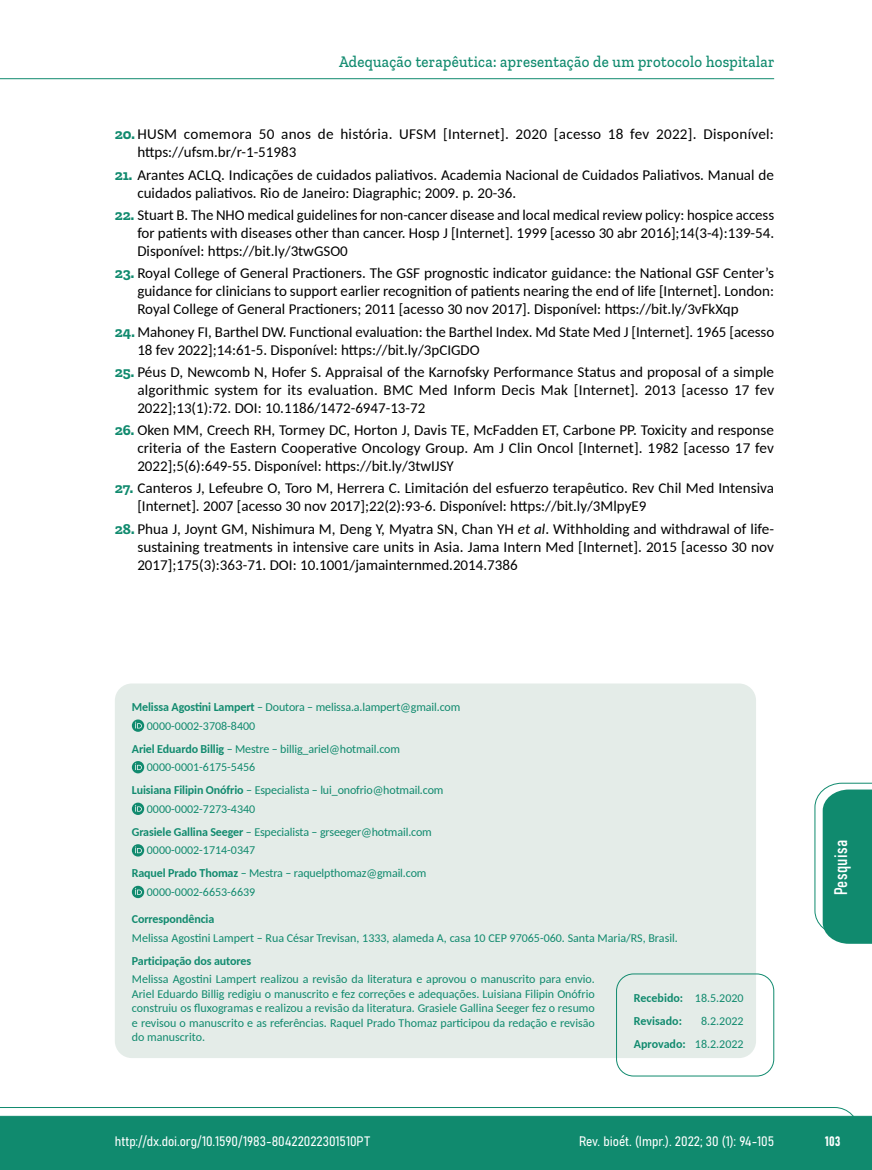
<style>
.page{position:relative;width:872px;height:1170px;background:#fff}
.page>*{position:absolute;margin:0;border:0;box-sizing:border-box;transform-origin:0 0}
.t1{font:18px "Bahnschrift";letter-spacing:.02em;color:#fff}
.t2{font:500 16.5px "Zilla Slab";letter-spacing:.02em;color:#108a6e;scale:.9 1}
.t3{font:15px/18px "Carlito";color:#000;text-align:justify}
.t4{font:15px/18px "Carlito";letter-spacing:.02em;color:#000}
.t5{font:13.5px "Bahnschrift";color:#fff}
.t6{font:12px/18.6px "Carlito";color:#108a6e}
.t7{font:700 12px/23px "Carlito";letter-spacing:-.01em;color:#108a6e}
.s1{font-family:"Zilla Slab";font-weight:700;color:#108a6e}
.s2{font-style:italic}
.s3{font-weight:700}
.s4{font-weight:400}
</style>
<div class="page">
<svg style="left:0;top:1107px;width:859px;height:62px;background:#2e9880"></svg>
<hr style="left:0;top:78px;width:774px;height:1px;background:#108a6e">
<div style="left:115px;top:683px;width:641px;height:374px;background:#e4ece8;border-radius:17px"></div>
<svg style="left:132px;top:719px;width:12px;height:12px"></svg>
<svg style="left:135px;top:721px;width:7px;height:7px"></svg>
<div style="left:132px;top:761px;width:12px;height:12px;background:#108a6e;border-radius:50%"></div>
<svg style="left:135px;top:763px;width:7px;height:7px"></svg>
<svg style="left:132px;top:802px;width:12px;height:12px"></svg>
<svg style="left:135px;top:804px;width:7px;height:7px"></svg>
<svg style="left:132px;top:844px;width:12px;height:12px"></svg>
<svg style="left:135px;top:846px;width:7px;height:7px"></svg>
<svg style="left:132px;top:885px;width:12px;height:13px"></svg>
<svg style="left:135px;top:888px;width:7px;height:6px"></svg>
<div style="left:616px;top:973px;width:158px;height:103px;border:1px solid #108a6e;border-radius:17px"></div>
<svg style="left:814px;top:782px;width:58px;height:161px"></svg>
<p class="t2" style="left:339px;top:53px;width:485px">Adequação terapêutica: apresentação de um protocolo hospitalar</p>
<p class="t4" style="left:137px;top:125px;width:638px;text-indent:-22px"><span class="s1">20.</span>HUSM comemora 50 anos de história. UFSM [Internet]. 2020 [acesso 18 fev 2022]. Disponível: https://ufsm.br/r-1-51983</p>
<p class="t3" style="left:137px;top:165px;width:638px;text-indent:-22px"><span class="s1">21.</span> Arantes ACLQ. Indicações de cuidados paliativos. Academia Nacional de Cuidados Paliativos. Manual de cuidados paliativos. Rio de Janeiro: Diagraphic; 2009. p. 20-36.</p>
<p class="t3" style="left:137px;top:205px;width:638px;text-indent:-22px"><span class="s1">22.</span> Stuart B. The NHO medical guidelines for non-cancer disease and local medical review policy: hospice access for patients with diseases other than cancer. Hosp J [Internet]. 1999 [acesso 30 abr 2016];14(3-4):139-54.<br>Disponível: https://bit.ly/3twGSO0</p>
<p class="t3" style="left:137px;top:263px;width:638px;text-indent:-22px"><span class="s1">23.</span> Royal College of General Practioners. The GSF prognostic indicator guidance: the National GSF Center’s guidance for clinicians to support earlier recognition of patients nearing the end of life [Internet]. London:<br>Royal College of General Practioners; 2011 [acesso 30 nov 2017]. Disponível: https://bit.ly/3vFkXqp</p>
<p class="t3" style="left:137px;top:322px;width:638px;text-indent:-22px"><span class="s1">24.</span> Mahoney FI, Barthel DW. Functional evaluation: the Barthel Index. Md State Med J [Internet]. 1965 [acesso<br>18 fev 2022];14:61-5. Disponível: https://bit.ly/3pCIGDO</p>
<p class="t3" style="left:137px;top:362px;width:638px;text-indent:-22px"><span class="s1">25.</span> Péus D, Newcomb N, Hofer S. Appraisal of the Karnofsky Performance Status and proposal of a simple algorithmic system for its evaluation. BMC Med Inform Decis Mak [Internet]. 2013 [acesso 17 fev 2022];13(1):72. DOI: 10.1186/1472-6947-13-72</p>
<p class="t3" style="left:137px;top:420px;width:638px;text-indent:-22px"><span class="s1">26.</span> Oken MM, Creech RH, Tormey DC, Horton J, Davis TE, McFadden ET, Carbone PP. Toxicity and response criteria of the Eastern Cooperative Oncology Group. Am J Clin Oncol [Internet]. 1982 [acesso 17 fev 2022];5(6):649-55. Disponível: https://bit.ly/3twIJSY</p>
<p class="t3" style="left:137px;top:478px;width:638px;text-indent:-22px"><span class="s1">27.</span> Canteros J, Lefeubre O, Toro M, Herrera C. Limitación del esfuerzo terapêutico. Rev Chil Med Intensiva [Internet]. 2007 [acesso 30 nov 2017];22(2):93-6. Disponível: https://bit.ly/3MlpyE9</p>
<p class="t3" style="left:137px;top:519px;width:638px;text-indent:-22px"><span class="s1">28.</span> Phua J, Joynt GM, Nishimura M, Deng Y, Myatra SN, Chan YH <span class="s2">et al</span>. Withholding and withdrawal of life&shy;sustaining treatments in intensive care units in Asia. Jama Intern Med [Internet]. 2015 [acesso 30 nov 2017];175(3):363-71. DOI: 10.1001/jamainternmed.2014.7386</p>
<p class="t6" style="left:147px;top:697px;width:315px;text-indent:-15px"><span class="s3">Melissa Agostini Lampert</span> – Doutora – melissa.a.lampert@gmail.com<br>0000-0002-3708-8400</p>
<p class="t6" style="left:147px;top:738px;width:255px;text-indent:-15px"><span class="s3">Ariel Eduardo Billig</span> – Mestre – billig_ariel@hotmail.com<br>0000-0001-6175-5456</p>
<p class="t6" style="left:147px;top:780px;width:298px;text-indent:-15px"><span class="s3">Luisiana Filipin Onófrio</span> – Especialista – lui_onofrio@hotmail.com<br>0000-0002-7273-4340</p>
<p class="t6" style="left:147px;top:821px;width:286px;text-indent:-15px"><span class="s3">Grasiele Gallina Seeger</span> – Especialista – grseeger@hotmail.com<br>0000-0002-1714-0347</p>
<p class="t6" style="left:147px;top:863px;width:281px;text-indent:-15px"><span class="s3">Raquel Prado Thomaz</span> – Mestra – raquelpthomaz@gmail.com<br>0000-0002-6653-6639</p>
<p class="t7" style="left:132px;top:907px;width:84px">Correspondência</p>
<p class="t6" style="left:132px;top:927px;width:547px">Melissa Agostini Lampert – Rua César Trevisan, 1333, alameda A, casa 10 CEP 97065-060. Santa Maria/RS, Brasil.</p>
<p class="t7" style="left:132px;top:948px;width:121px">Participação dos autores</p>
<p class="t6" style="left:132px;top:971px;width:464px;line-height:14.4px;text-align:justify">Melissa Agostini Lampert realizou a revisão da literatura e aprovou o manuscrito para envio.<br>Ariel Eduardo Billig redigiu o manuscrito e fez correções e adequações. Luisiana Filipin Onófrio construiu os fluxogramas e realizou a revisão da literatura. Grasiele Gallina Seeger fez o resumo e revisou o manuscrito e as referências. Raquel Prado Thomaz participou da redação e revisão do manuscrito.</p>
<p class="t7" style="left:634px;top:985px;width:111px">Recebido: <span class="s4">18.5.2020<br></span>Revisado:</p>
<p class="t6" style="left:634px;top:1008px;width:111px;line-height:23px;text-align:right">8.2.2022<br><span class="s3">Aprovado:</span> 18.2.2022</p>
<p class="t1" style="left:827px;top:895px;width:57px;rotate:-90deg">Pesquisa</p>
<p class="t5" style="left:115px;top:1131px;width:257px">http://dx.doi.org/10.1590/1983-80422022301510PT</p>
<p class="t5" style="left:579px;top:1131px;width:196px">Rev. bioét. (Impr.). 2022; 30 (1): 94-105</p>
<p class="t5" style="left:825px;top:1130px;width:17px">103</p>
</div>
